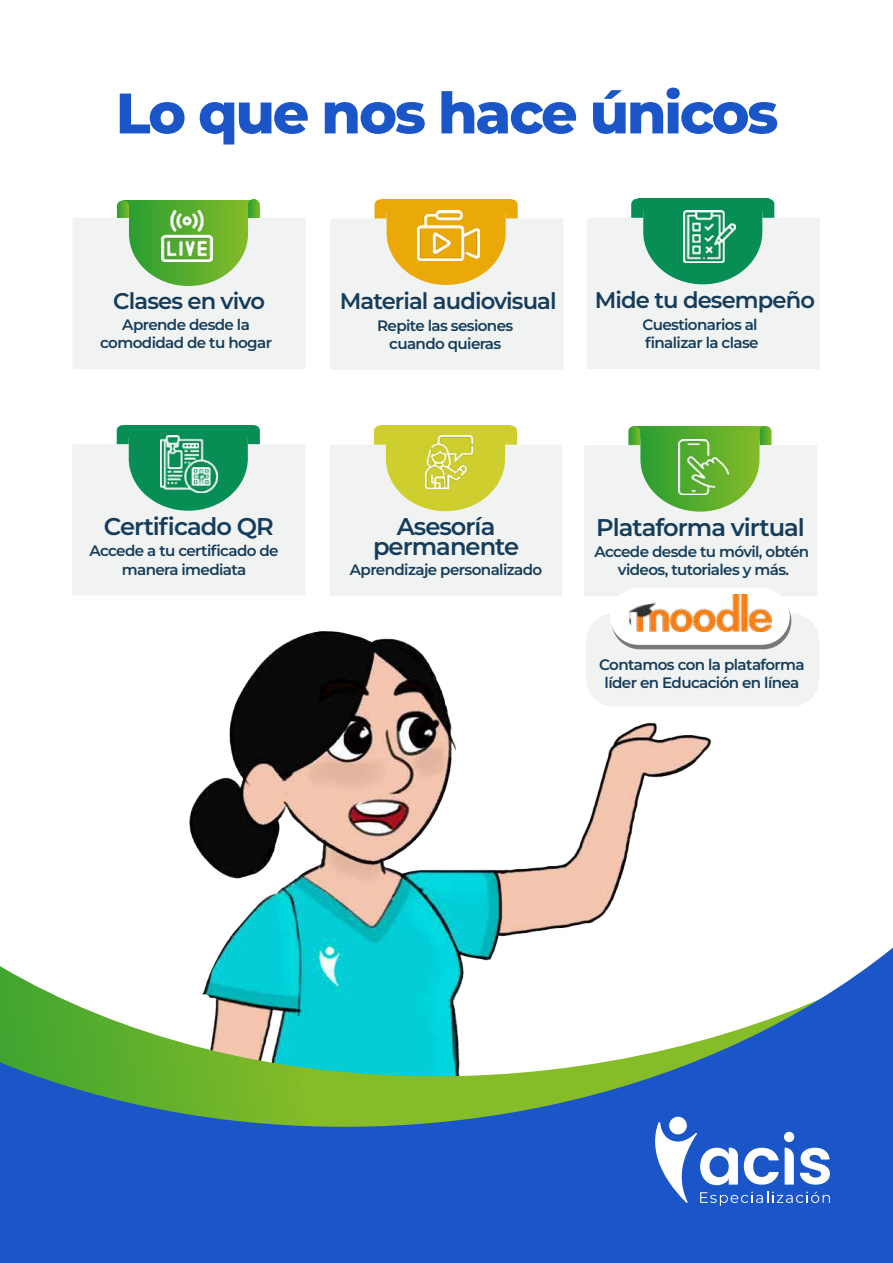
<style>
.page{position:relative;width:893px;height:1263px;background:#fff}
.page>*{position:absolute;margin:0;border:0;box-sizing:border-box;transform-origin:0 0}
.t1{font:800 57px "Montserrat";letter-spacing:-.04em;color:#1b56c9}
.t2{font:600 24.15px/19.6px "Montserrat";letter-spacing:-.04em;color:#153d5b;text-align:center}
.t3{font:600 22.65px "Montserrat";letter-spacing:-.04em;color:#153d5b}
.t4{font:600 15.15px/18.1px "Montserrat";letter-spacing:-.04em;color:#153d5b;text-align:center}
</style>
<div class="page">
<img style="left:189px;top:631px;width:523px;height:268px">
<svg style="left:0;top:899px;width:893px;height:364px"></svg>
<div style="left:73px;top:218px;width:233px;height:151px;background:#f1f2f2"></div>
<svg style="left:117px;top:199px;width:143px;height:87px"></svg>
<img style="left:161px;top:210px;width:51px;height:51px">
<div style="left:330px;top:218px;width:233px;height:152px;background:#f1f2f2"></div>
<svg style="left:375px;top:199px;width:143px;height:86px"></svg>
<div style="left:584px;top:445px;width:233px;height:151px;background:#f1f2f2"></div>
<svg style="left:628px;top:426px;width:143px;height:86px"></svg>
<div style="left:586px;top:613px;width:233px;height:93px;background:#f1f2f2;border-radius:28px"></div>
<div style="left:587px;top:218px;width:233px;height:151px;background:#f1f2f2"></div>
<svg style="left:631px;top:199px;width:143px;height:85px"></svg>
<div style="left:612px;top:592px;width:179px;height:57px;background:#787979;border-radius:28px"></div>
<div style="left:610px;top:588px;width:180px;height:57px;background:#fff;border-radius:28px"></div>
<img style="left:629px;top:595px;width:143px;height:36px">
<img style="left:679px;top:439px;width:49px;height:55px">
<img style="left:683px;top:211px;width:52px;height:52px">
<div style="left:415px;top:202px;width:68px;height:68px;background:#eaa906"></div>
<img style="left:418px;top:211px;width:62px;height:50px">
<div style="left:329px;top:445px;width:234px;height:151px;background:#f1f2f2"></div>
<svg style="left:374px;top:426px;width:143px;height:85px"></svg>
<img style="left:426px;top:436px;width:47px;height:53px">
<div style="left:72px;top:444px;width:233px;height:151px;background:#f1f2f2"></div>
<svg style="left:117px;top:425px;width:143px;height:86px"></svg>
<svg style="left:649px;top:1117px;width:181px;height:89px"></svg>
<img style="left:160px;top:435px;width:57px;height:57px">
<h1 class="t1" style="left:116px;top:71px;width:664px">Lo que nos hace únicos</h1>
<h3 class="t3" style="left:113px;top:284px;width:153px">Clases en vivo</h3>
<p class="t4" style="left:100px;top:315px;width:173px">Aprende desde la comodidad de tu hogar</p>
<h3 class="t3" style="left:340px;top:285px;width:218px">Material audiovisual</h3>
<p class="t4" style="left:377px;top:315px;width:138px">Repite las sesiones cuando quieras</p>
<h3 class="t3" style="left:595px;top:284px;width:222px">Mide tu desempeño</h3>
<p class="t4" style="left:643px;top:315px;width:118px;text-align:left">Cuestionarios al finalizar la clase</p>
<h2 class="t2" style="left:104px;top:515px;width:171px">Certificado QR</h2>
<p class="t4" style="left:90px;top:541px;width:191px">Accede a tu certificado de manera imediata</p>
<h2 class="t2" style="left:373px;top:516px;width:148px">Asesoría permanente</h2>
<p class="t4" style="left:350px;top:560px;width:194px">Aprendizaje personalizado</p>
<h2 class="t2" style="left:596px;top:516px;width:210px">Plataforma virtual</h2>
<p class="t4" style="left:594px;top:542px;width:216px">Accede desde tu móvil, obtén videos, tutoriales y más.</p>
<p class="t4" style="left:599px;top:655px;width:207px">Contamos con la plataforma líder en Educación en línea</p>
</div>
